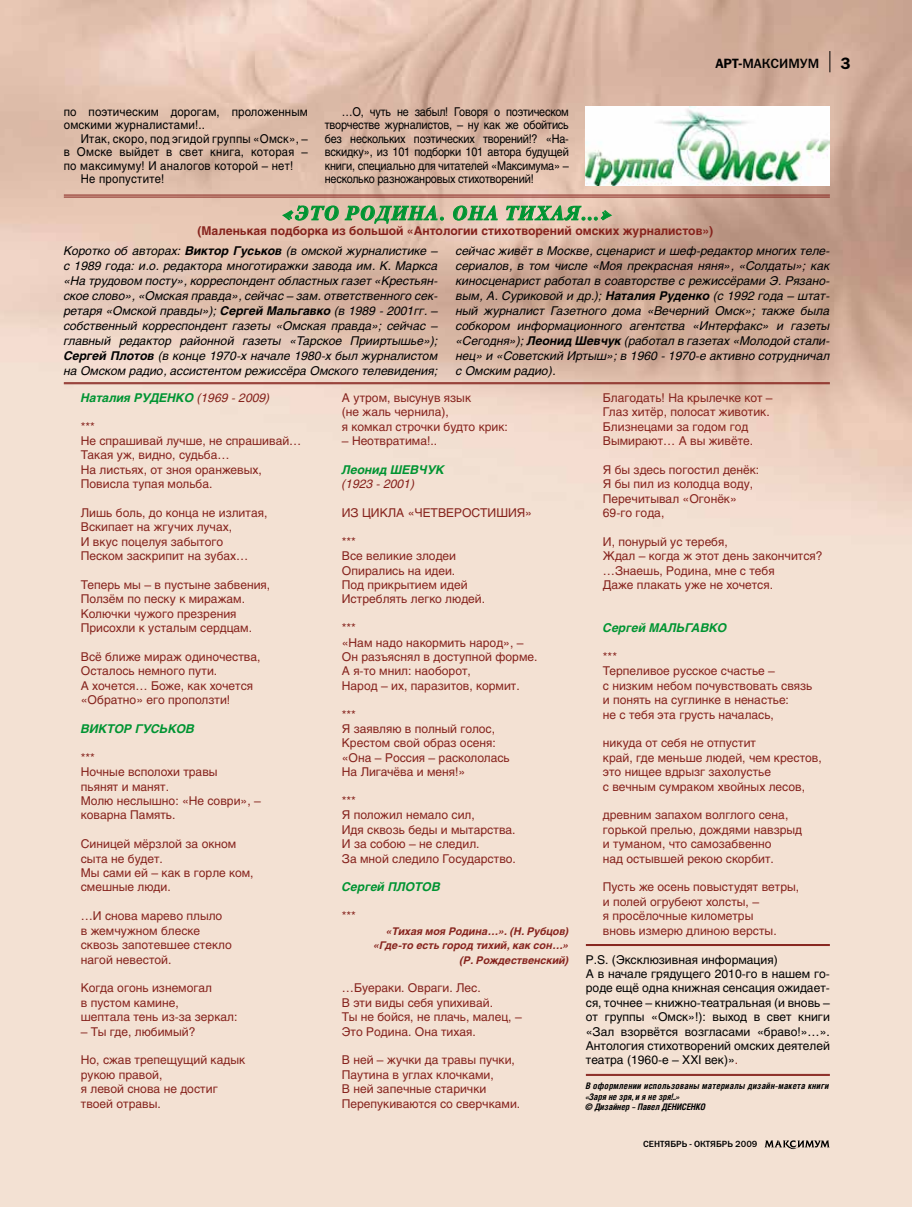
<style>
.page{position:relative;width:915px;height:1208px;background:#fff}
.page>*{position:absolute;margin:0;border:0;box-sizing:border-box;transform-origin:0 0}
.t1{font:italic 700 19.5px "Petersburg C";letter-spacing:.05em;color:#009432}
.t2{font:16.5px "Franklin Gothic Demi C";color:#000}
.t3{font:13.5px "Franklin Gothic Medium C";color:#000}
.t4{font:12px/14.4px "Helios";color:#86231d}
.t5{font:italic 12px/15px "Helios";color:#000;text-align:justify}
.t6{font:12px/14.4px "Helios";color:#000}
.t7{font:12px/13.5px "Helios";color:#000;text-align:justify;scale:.9 1}
.t8{font:12px "Helios";letter-spacing:.02em;color:#000;scale:.94 1}
.t9{font:700 12px "Helios";color:#86231d}
.t10{font:italic 700 12px "Helios";color:#009432}
.t11{font:12px/13.5px "Helios";color:#000;scale:.95 1}
.t12{font:italic 12px "Helios";color:#86231d}
.t13{font:italic 700 10.5px/14.4px "Helios";color:#86231d;text-align:right}
.t14{font:italic 700 9px/10.5px "Helios Cond";letter-spacing:.03em;color:#000}
.t15{font:9px "Franklin Gothic Medium C";color:#000}
.s1{font-family:"Franklin Gothic Demi C"}
.s2{font-weight:700}
.s3{color:#86231d}
</style>
<div class="page">
<img style="left:0;top:0;width:911px;height:1206px">
<hr style="left:64px;top:195px;width:765px;height:1px;background:#86231d">
<hr style="left:64px;top:197px;width:765px;height:1px;background:#86231d">
<svg style="left:282px;top:205px;width:161px;height:19px;background:#a9b78f"></svg>
<svg style="left:453px;top:205px;width:45px;height:16px"></svg>
<svg style="left:505px;top:205px;width:107px;height:16px;background:#a6b990"></svg>
<img style="left:585px;top:106px;width:244px;height:79px">
<hr style="left:64px;top:382px;width:765px;height:1px;background:#86231d">
<hr style="left:64px;top:383px;width:765px;height:1px;background:#86231d">
<hr style="left:585px;top:944px;width:244px;height:1px;background:#86231d">
<hr style="left:585px;top:945px;width:244px;height:1px;background:#86231d">
<hr style="left:585px;top:1074px;width:244px;height:1px;background:#86231d">
<hr style="left:585px;top:1075px;width:244px;height:1px;background:#86231d">
<svg style="left:829px;top:51px;width:1px;height:21px"></svg>
<svg style="left:764px;top:1140px;width:65px;height:9px"></svg>
<p class="t3" style="left:715px;top:56px;width:105px"><span class="s1">АРТ-</span>МАКСИМУМ</p>
<h2 class="t2" style="left:840px;top:54px;width:12px">3</h2>
<p class="t11" style="left:64px;top:105px;width:258px">по поэтическим дорогам, проложенным омскими журналистами!..</p>
<p class="t8" style="left:81px;top:131px;width:243px">Итак, скоро, под эгидой группы «Омск», –</p>
<p class="t8" style="left:64px;top:145px;width:261px">в Омске выйдет в свет книга, которая –</p>
<p class="t8" style="left:64px;top:158px;width:245px">по максимуму! И аналогов которой – нет!</p>
<p class="t8" style="left:81px;top:172px;width:90px">Не пропустите!</p>
<p class="t7" style="left:325px;top:105px;width:272px;text-indent:17px">…О, чуть не забыл! Говоря о поэтическом творчестве журналистов, – ну как же обойтись без нескольких поэтических творений!? «На&shy;вскидку», из 101 подборки 101 автора будущей книги, специально для читателей «Максимума» – несколько разножанровых стихотворений!</p>
<h1 class="t1" style="left:282px;top:201px;width:331px">«Это Родина. Она тихая…»</h1>
<p class="t9" style="left:197px;top:224px;width:517px">(Маленькая подборка из большой «Антологии стихотворений омских журналистов»)</p>
<p class="t5" style="left:64px;top:243px;width:375px">Коротко об авторах: <span class="s2">Виктор Гуськов</span> (в омской журналистике – с 1989 года: и.о. редактора многотиражки завода им. К. Маркса «На трудовом посту», корреспондент областных газет «Крестьян&shy;ское слово», «Омская правда», сейчас – зам. ответственного сек&shy;ретаря «Омской правды»); <span class="s2">Сергей Мальгавко</span> (в 1989 - 2001гг. – собственный корреспондент газеты «Омская правда»; сейчас – главный редактор районной газеты «Тарское Прииртышье»); <span class="s2">Сергей Плотов</span> (в конце 1970-х начале 1980-х был журналистом на Омском радио, ассистентом режиссёра Омского телевидения;</p>
<p class="t5" style="left:455px;top:243px;width:375px">сейчас живёт в Москве, сценарист и шеф-редактор многих теле&shy;сериалов, в том числе «Моя прекрасная няня», «Солдаты»; как киносценарист работал в соавторстве с режиссёрами Э. Рязано&shy;вым, А. Суриковой и др.); <span class="s2">Наталия Руденко</span> (с 1992 года – штат&shy;ный журналист Газетного дома «Вечерний Омск»; также была собкором информационного агентства «Интерфакс» и газеты «Сегодня»); <span class="s2">Леонид Шевчук</span> (работал в газетах «Молодой стали&shy;нец» и «Советский Иртыш»; в 1960 - 1970-е активно сотрудничал с Омским радио).</p>
<p class="t4" style="left:342px;top:390px;width:167px">А утром, высунув язык<br>(не жаль чернила),<br>я комкал строчки будто крик:</p>
<p class="t4" style="left:342px;top:433px;width:97px">– Неотвратима!..</p>
<p class="t10" style="left:342px;top:462px;width:104px">Леонид ШЕВЧУК</p>
<p class="t12" style="left:342px;top:477px;width:74px">(1923 - 2001)</p>
<p class="t4" style="left:342px;top:505px;width:191px">ИЗ ЦИКЛА «ЧЕТВЕРОСТИШИЯ»</p>
<p class="t4" style="left:342px;top:534px;width:145px">***<br>Все великие злодеи<br>Опирались на идеи.<br>Под прикрытием идей<br>Истреблять легко людей.</p>
<p class="t4" style="left:342px;top:620px;width:197px">***<br>«Нам надо накормить народ», –<br>Он разъяснял в доступной форме.<br>А я-то мнил: наоборот,<br>Народ – их, паразитов, кормит.</p>
<p class="t4" style="left:342px;top:707px;width:169px">***<br>Я заявляю в полный голос,<br>Крестом свой образ осеня: «Она – Россия – раскололась<br>На Лигачёва и меня!»</p>
<p class="t4" style="left:342px;top:793px;width:175px">***<br>Я положил немало сил,<br>Идя сквозь беды и мытарства.<br>И за собою – не следил.<br>За мной следило Государство.</p>
<p class="t10" style="left:342px;top:880px;width:100px">Сергей ПЛОТОВ</p>
<p class="t4" style="left:342px;top:908px;width:16px">***</p>
<p class="t13" style="left:373px;top:923px;width:197px">«Тихая моя Родина…». (Н. Рубцов) «Где-то есть город тихий, как сон…» (Р. Рождественский)</p>
<p class="t4" style="left:342px;top:980px;width:181px">…Буераки. Овраги. Лес.<br>В эти виды себя упихивай.<br>Ты не бойся, не плачь, малец, –<br>Это Родина. Она тихая.</p>
<p class="t4" style="left:342px;top:1052px;width:180px">В ней – жучки да травы пучки,<br>Паутина в углах клочками,<br>В ней запечные старички<br>Перепукиваются со сверчками.</p>
<p class="t10" style="left:81px;top:390px;width:97px">Наталия Руденко</p>
<p class="t12" style="left:197px;top:390px;width:74px">(1969 - 2009)</p>
<p class="t4" style="left:81px;top:419px;width:222px">***<br>Не спрашивай лучше, не спрашивай…<br>Такая уж, видно, судьба…<br>На листьях, от зноя оранжевых,<br>Повисла тупая мольба.</p>
<p class="t4" style="left:81px;top:505px;width:188px">Лишь боль, до конца не излитая,<br>Вскипает на жгучих лучах,<br>И вкус поцелуя забытого<br>Песком заскрипит на зубах…</p>
<p class="t4" style="left:81px;top:577px;width:191px">Теперь мы – в пустыне забвения,<br>Ползём по песку к миражам.<br>Колючки чужого презрения<br>Присохли к усталым сердцам.</p>
<p class="t4" style="left:81px;top:649px;width:181px">Всё ближе мираж одиночества,<br>Осталось немного пути.<br>А хочется… Боже, как хочется «Обратно» его проползти!</p>
<p class="t10" style="left:81px;top:722px;width:19px">Виктор</p>
<p class="t10" style="left:135px;top:722px;width:43px">Гуськов</p>
<p class="t4" style="left:81px;top:750px;width:181px">***<br>Ночные всполохи травы<br>пьянят и манят.<br>Молю неслышно: «Не соври», – коварна Память.</p>
<p class="t4" style="left:81px;top:836px;width:174px">Синицей мёрзлой за окном сыта не будет.<br>Мы сами ей – как в горле ком, смешные люди.</p>
<p class="t4" style="left:81px;top:908px;width:152px">…И снова марево плыло в жемчужном блеске сквозь запотевшее стекло нагой невестой.</p>
<p class="t4" style="left:81px;top:980px;width:158px">Когда огонь изнемогал<br>в пустом камине,<br>шептала тень из-за зеркал:</p>
<p class="t4" style="left:81px;top:1024px;width:116px">– Ты где, любимый?</p>
<p class="t4" style="left:81px;top:1052px;width:166px">Но, сжав трепещущий кадык рукою правой,<br>я левой снова не достиг твоей отравы.</p>
<p class="t4" style="left:602px;top:390px;width:171px">Благодать! На крылечке кот –<br>Глаз хитёр, полосат животик.<br>Близнецами за годом год<br>Вымирают… А вы живёте.</p>
<p class="t4" style="left:602px;top:462px;width:158px">Я бы здесь погостил денёк:<br>Я бы пил из колодца воду,<br>Перечитывал «Огонёк»<br>69-го года,</p>
<p class="t4" style="left:602px;top:534px;width:221px">И, понурый ус теребя,<br>Ждал – когда ж этот день закончится? …Знаешь, Родина, мне с тебя<br>Даже плакать уже не хочется.</p>
<p class="t10" style="left:602px;top:621px;width:92px">Сергей Мальгавко</p>
<p class="t4" style="left:602px;top:649px;width:211px">***<br>Терпеливое русское счастье –<br>с низким небом почувствовать связь и понять на суглинке в ненастье:<br>не с тебя эта грусть началась,</p>
<p class="t4" style="left:602px;top:736px;width:220px">никуда от себя не отпустит<br>край, где меньше людей, чем крестов, это нищее вдрызг захолустье<br>с вечным сумраком хвойных лесов,</p>
<p class="t4" style="left:602px;top:808px;width:201px">древним запахом волглого сена, горькой прелью, дождями навзрыд и туманом, что самозабвенно<br>над остывшей рекою скорбит.</p>
<p class="t4" style="left:602px;top:880px;width:198px">Пусть же осень повыстудят ветры, и полей огрубеют холсты, –<br>я просёлочные километры<br>вновь измерю длиною версты.</p>
<p class="t6" style="left:585px;top:952px;width:245px">P.S. (Эксклюзивная информация)<br>А в начале грядущего 2010-го в нашем го&shy;роде ещё одна книжная сенсация ожидает&shy;ся, точнее – книжно-театральная (и вновь – от группы «Омск»!): выход в свет книги «Зал взорвётся возгласами «браво!»…».<br>Антология стихотворений омских деятелей театра (1960-е – XXI век)»<span class="s3">.</span></p>
<p class="t14" style="left:585px;top:1080px;width:244px">В оформлении использованы материалы дизайн-макета книги «Заря не зря, и я не зря!..»<br>© Дизайнер – Павел ДЕНИСЕНКО</p>
<p class="t15" style="left:643px;top:1139px;width:116px">СЕНТЯБРЬ - ОКТЯБРЬ 2009</p>
</div>
